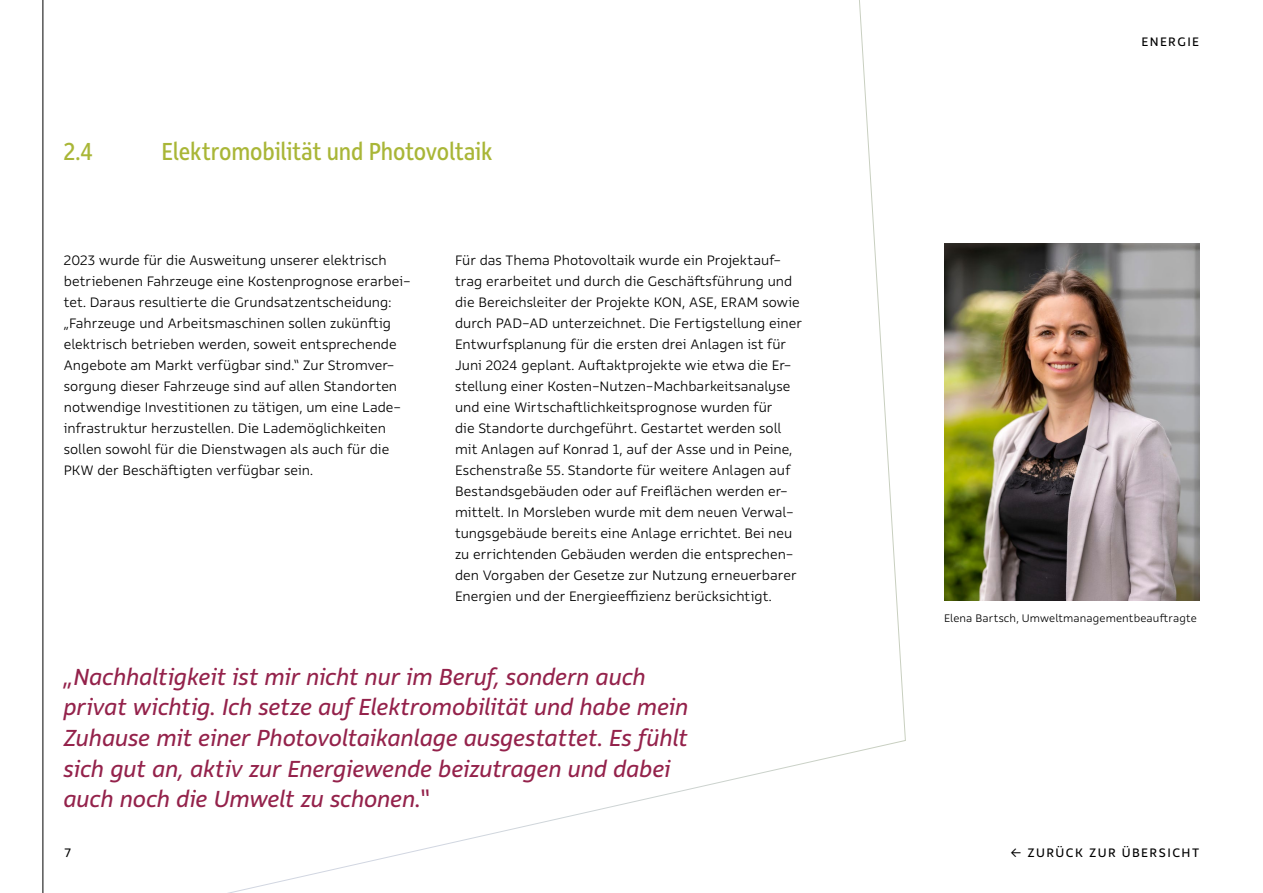
<style>
.page{position:relative;width:1263px;height:893px;background:#fff}
.page>*{position:absolute;margin:0;border:0;box-sizing:border-box;transform-origin:0 0}
.t1{font:27px "Rehn Condensed";letter-spacing:-.005em;color:#a9b637}
.t2{font:italic 25.5px/30.6px "Rehn";letter-spacing:-.005em;color:#94224b}
.t3{font:300 15px/21px "Rehn";color:#000}
.t4{font:13.5px "Rehn";letter-spacing:.11em;color:#000}
.t5{font:300 12px "Rehn";letter-spacing:.01em;color:#000}
</style>
<div class="page">
<img style="left:944px;top:244px;width:255px;height:357px">
<hr style="left:43px;top:0;width:1px;height:893px;background:#000">
<h2 class="t1" style="left:64px;top:134px;width:31px">2.4</h2>
<h2 class="t1" style="left:162px;top:134px;width:332px">Elektromobilität und Photovoltaik</h2>
<p class="t3" style="left:64px;top:249px;width:348px">2023 wurde für die Ausweitung unserer elektrisch betriebenen Fahrzeuge eine Kostenprognose erarbei&shy;tet. Daraus resultierte die Grundsatzentscheidung: „Fahrzeuge und Arbeitsmaschinen sollen zukünftig elektrisch betrieben werden, soweit entsprechende Angebote am Markt verfügbar sind.“ Zur Stromver&shy;sorgung dieser Fahrzeuge sind auf allen Standorten notwendige Investitionen zu tätigen, um eine Lade&shy;infrastruktur herzustellen. Die Lademöglichkeiten sollen sowohl für die Dienstwagen als auch für die PKW der Beschäftigten verfügbar sein.</p>
<p class="t3" style="left:455px;top:249px;width:348px">Für das Thema Photovoltaik wurde ein Projektauf&shy;trag erarbeitet und durch die Geschäftsführung und die Bereichsleiter der Projekte KON, ASE, ERAM sowie durch PAD-AD unterzeichnet. Die Fertigstellung einer Entwurfsplanung für die ersten drei Anlagen ist für Juni 2024 geplant. Auftaktprojekte wie etwa die Er&shy;stellung einer Kosten-Nutzen-Machbarkeitsanalyse und eine Wirtschaftlichkeitsprognose wurden für<br>die Standorte durchgeführt. Gestartet werden soll mit Anlagen auf Konrad 1, auf der Asse und in Peine, Eschenstraße 55. Standorte für weitere Anlagen auf Bestandsgebäuden oder auf Freiflächen werden er&shy;mittelt. In Morsleben wurde mit dem neuen Verwal&shy;tungsgebäude bereits eine Anlage errichtet. Bei neu zu errichtenden Gebäuden werden die entsprechen&shy;den Vorgaben der Gesetze zur Nutzung erneuerbarer Energien und der Energieeffizienz berücksichtigt.</p>
<p class="t2" style="left:64px;top:661px;width:626px">„Nachhaltigkeit ist mir nicht nur im Beruf, sondern auch privat wichtig. Ich setze auf Elektromobilität und habe mein Zuhause mit einer Photovoltaikanlage ausgestattet. Es fühlt sich gut an, aktiv zur Energiewende beizutragen und dabei auch noch die Umwelt zu schonen.“</p>
<p class="t4" style="left:1141px;top:33px;width:59px">ENERGIE</p>
<p class="t5" style="left:944px;top:610px;width:254px">Elena Bartsch, Umweltmanagementbeauftragte</p>
<p class="t4" style="left:64px;top:844px;width:9px">7</p>
<p class="t4" style="left:1010px;top:844px;width:190px">← ZURÜCK ZUR ÜBERSICHT</p>
</div>
